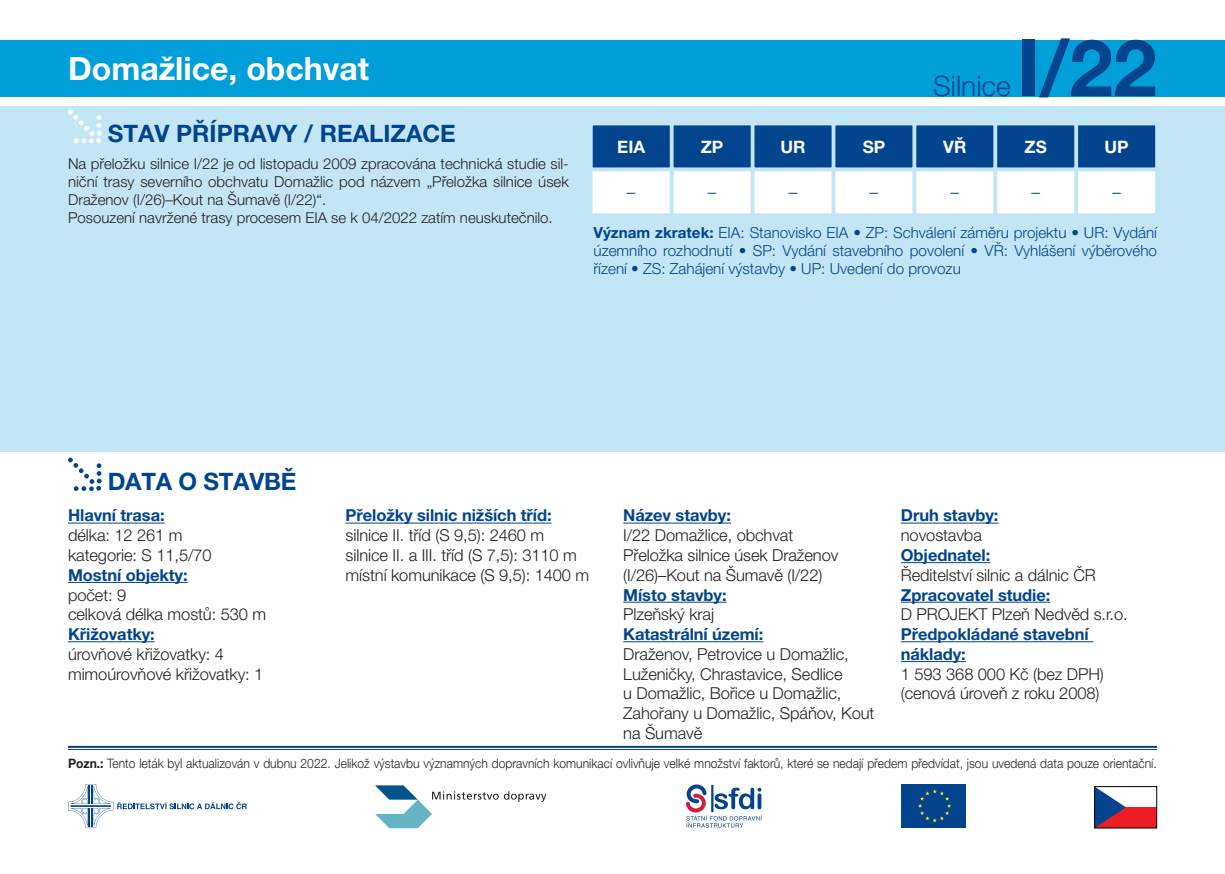
<style>
.page{position:relative;width:1225px;height:874px;background:#fff}
.page>*{position:absolute;margin:0;border:0;box-sizing:border-box;transform-origin:0 0}
.t1{font:700 78.8px "Helvetica Neue LT Pro";color:#02448d}
.t2{font:700 32px "Helvetica Neue LT Pro";color:#fff}
.t3{font:300 28.2px "Helvetica Neue LT Pro";color:#02448d}
.t4{font:700 24px "Helvetica Neue LT Pro";color:#02448d}
.t5{font:700 17.2px "Helvetica Neue LT Pro";color:#fff}
.t6{font:300 17.2px "Helvetica Neue LT Pro";color:#02448d}
.t7{font:300 16.4px/19.8px "Helvetica Neue LT Pro";letter-spacing:-.005em;color:#231f20}
.t8{font:700 16.4px/19.8px "Helvetica Neue LT Pro";letter-spacing:-.005em;color:#02448d}
.t9{font:300 15.2px/18.2px "Helvetica Neue LT Pro";color:#02448d;text-align:justify}
.t10{font:300 15px/18px "Helvetica Neue LT Pro";color:#231f20;text-align:justify}
.t11{font:300 13px "Helvetica Neue LT Pro";color:#231f20;scale:.93 1}
.s1{font-weight:700}
</style>
<div class="page">
<div style="left:0;top:106px;width:1225px;height:345px;background:#c3e6f6"></div>
<svg style="left:68px;top:110px;width:34px;height:33px"></svg>
<div style="left:1077px;top:124px;width:79px;height:44px;background:#02448d"></div>
<div style="left:1076px;top:123px;width:81px;height:46px;border:2px solid #c3e6f6"></div>
<div style="left:915px;top:124px;width:79px;height:44px;background:#02448d"></div>
<div style="left:914px;top:123px;width:81px;height:46px;border:2px solid #c3e6f6"></div>
<div style="left:753px;top:124px;width:79px;height:44px;background:#02448d"></div>
<div style="left:752px;top:123px;width:81px;height:46px;border:2px solid #c3e6f6"></div>
<div style="left:996px;top:124px;width:79px;height:44px;background:#02448d"></div>
<div style="left:995px;top:123px;width:81px;height:46px;border:2px solid #c3e6f6"></div>
<div style="left:834px;top:124px;width:79px;height:44px;background:#02448d"></div>
<div style="left:833px;top:123px;width:81px;height:46px;border:2px solid #c3e6f6"></div>
<div style="left:672px;top:124px;width:79px;height:44px;background:#02448d"></div>
<div style="left:671px;top:123px;width:81px;height:46px;border:2px solid #c3e6f6"></div>
<div style="left:592px;top:124px;width:79px;height:44px;background:#02448d"></div>
<div style="left:591px;top:123px;width:80px;height:46px;border:2px solid #c3e6f6"></div>
<div style="left:1077px;top:170px;width:79px;height:44px;background:#fff"></div>
<div style="left:1076px;top:169px;width:81px;height:46px;border:2px solid #c3e6f6"></div>
<div style="left:915px;top:170px;width:79px;height:44px;background:#fff"></div>
<div style="left:914px;top:169px;width:81px;height:46px;border:2px solid #c3e6f6"></div>
<div style="left:753px;top:170px;width:79px;height:44px;background:#fff"></div>
<div style="left:752px;top:169px;width:81px;height:46px;border:2px solid #c3e6f6"></div>
<div style="left:996px;top:170px;width:79px;height:44px;background:#fff"></div>
<div style="left:995px;top:169px;width:81px;height:46px;border:2px solid #c3e6f6"></div>
<div style="left:834px;top:170px;width:79px;height:44px;background:#fff"></div>
<div style="left:833px;top:169px;width:81px;height:46px;border:2px solid #c3e6f6"></div>
<div style="left:672px;top:170px;width:79px;height:44px;background:#fff"></div>
<div style="left:671px;top:169px;width:81px;height:46px;border:2px solid #c3e6f6"></div>
<div style="left:591px;top:170px;width:79px;height:44px;background:#fff"></div>
<div style="left:590px;top:169px;width:81px;height:46px;border:2px solid #c3e6f6"></div>
<hr style="left:68px;top:745px;width:1089px;height:2px;background:#02448d">
<hr style="left:68px;top:748px;width:1089px;height:1px;background:#02448d">
<hr style="left:68px;top:522px;width:97px;height:1px;background:#02448d">
<hr style="left:68px;top:581px;width:120px;height:1px;background:#02448d">
<hr style="left:68px;top:641px;width:87px;height:1px;background:#02448d">
<hr style="left:346px;top:522px;width:205px;height:1px;background:#02448d">
<hr style="left:623px;top:522px;width:108px;height:1px;background:#02448d">
<hr style="left:623px;top:601px;width:103px;height:1px;background:#02448d">
<hr style="left:623px;top:641px;width:140px;height:1px;background:#02448d">
<hr style="left:901px;top:522px;width:97px;height:1px;background:#02448d">
<hr style="left:901px;top:562px;width:89px;height:1px;background:#02448d">
<hr style="left:901px;top:601px;width:149px;height:1px;background:#02448d">
<hr style="left:901px;top:641px;width:192px;height:1px;background:#02448d">
<hr style="left:901px;top:660px;width:65px;height:1px;background:#02448d">
<div style="left:0;top:40px;width:1225px;height:56px;background:#009fda"></div>
<svg style="left:68px;top:457px;width:34px;height:34px"></svg>
<div style="left:901px;top:784px;width:65px;height:43px;background:#02448d"></div>
<svg style="left:918px;top:789px;width:33px;height:32px"></svg>
<div style="left:1094px;top:806px;width:62px;height:21px;background:#ee1d23"></div>
<svg style="left:1096px;top:788px;width:30px;height:37px"></svg>
<div style="left:1094px;top:786px;width:63px;height:41px;border:1px solid #000"></div>
<svg style="left:68px;top:784px;width:179px;height:43px"></svg>
<svg style="left:686px;top:784px;width:76px;height:43px"></svg>
<svg style="left:375px;top:785px;width:171px;height:42px"></svg>
<p class="t2" style="left:68px;top:48px;width:302px">Domažlice, obchvat</p>
<p class="t4" style="left:108px;top:119px;width:350px">STAV PŘÍPRAVY / REALIZACE</p>
<p class="t10" style="left:68px;top:154px;width:502px">Na přeložku silnice I/22 je od listopadu 2009 zpracována technická studie sil&shy;niční trasy severního obchvatu Domažlic pod názvem „Přeložka silnice úsek Draženov (I/26)–Kout na Šumavě (I/22)“.</p>
<p class="t10" style="left:68px;top:208px;width:486px">Posouzení navržené trasy procesem EIA se k 04/2022 zatím neuskutečnilo.</p>
<p class="t3" style="left:933px;top:69px;width:79px">Silnice</p>
<p class="t1" style="left:1016px;top:19px;width:142px">I/22</p>
<p class="t5" style="left:617px;top:136px;width:29px">EIA</p>
<p class="t5" style="left:701px;top:136px;width:24px">ZP</p>
<p class="t5" style="left:780px;top:136px;width:27px">UR</p>
<p class="t5" style="left:862px;top:136px;width:24px">SP</p>
<p class="t5" style="left:943px;top:136px;width:25px">VŘ</p>
<p class="t5" style="left:1024px;top:136px;width:24px">ZS</p>
<p class="t5" style="left:1104px;top:136px;width:26px">UP</p>
<p class="t6" style="left:627px;top:182px;width:10px">–</p>
<p class="t6" style="left:708px;top:182px;width:10px">–</p>
<p class="t6" style="left:788px;top:182px;width:10px">–</p>
<p class="t6" style="left:869px;top:182px;width:10px">–</p>
<p class="t6" style="left:950px;top:182px;width:10px">–</p>
<p class="t6" style="left:1031px;top:182px;width:10px">–</p>
<p class="t6" style="left:1112px;top:182px;width:10px">–</p>
<p class="t9" style="left:593px;top:223px;width:565px"><span class="s1">Význam zkratek:</span> EIA: Stanovisko EIA • ZP: Schválení záměru projektu • UR: Vydání územního rozhodnutí • SP: Vydání stavebního povolení • VŘ: Vyhlášení výběrového řízení • ZS: Zahájení výstavby • UP: Uvedení do provozu</p>
<p class="t4" style="left:108px;top:466px;width:190px">DATA O STAVBĚ</p>
<p class="t8" style="left:68px;top:505px;width:98px">Hlavní trasa:</p>
<p class="t7" style="left:68px;top:525px;width:116px">délka: 12 261 m</p>
<p class="t7" style="left:68px;top:544px;width:145px">kategorie: S 11,5/70</p>
<p class="t8" style="left:68px;top:564px;width:121px">Mostní objekty:</p>
<p class="t7" style="left:68px;top:584px;width:60px">počet: 9</p>
<p class="t7" style="left:68px;top:604px;width:200px">celková délka mostů: 530 m</p>
<p class="t8" style="left:68px;top:623px;width:88px">Křižovatky:</p>
<p class="t7" style="left:68px;top:643px;width:157px">úrovňové křižovatky: 4</p>
<p class="t7" style="left:68px;top:663px;width:197px">mimoúrovňové křižovatky: 1</p>
<p class="t8" style="left:346px;top:505px;width:207px">Přeložky silnic nižších tříd:</p>
<p class="t7" style="left:346px;top:525px;width:200px">silnice II. tříd (S 9,5): 2460 m</p>
<p class="t7" style="left:346px;top:544px;width:233px">silnice II. a III. tříd (S 7,5): 3110 m</p>
<p class="t7" style="left:346px;top:564px;width:245px">místní komunikace (S 9,5): 1400 m</p>
<p class="t8" style="left:623px;top:505px;width:109px">Název stavby:</p>
<p class="t7" style="left:623px;top:525px;width:171px">I/22 Domažlice, obchvat</p>
<p class="t7" style="left:623px;top:544px;width:217px">Přeložka silnice úsek Draženov (I/26)–Kout na Šumavě (I/22)</p>
<p class="t8" style="left:623px;top:584px;width:105px">Místo stavby:</p>
<p class="t7" style="left:623px;top:604px;width:92px">Plzeňský kraj</p>
<p class="t8" style="left:623px;top:623px;width:142px">Katastrální území:</p>
<p class="t7" style="left:623px;top:643px;width:253px">Draženov, Petrovice u Domažlic,<br>Luženičky, Chrastavice, Sedlice<br>u Domažlic, Bořice u Domažlic,<br>Zahořany u Domažlic, Spáňov, Kout na Šumavě</p>
<p class="t8" style="left:901px;top:505px;width:99px">Druh stavby:</p>
<p class="t7" style="left:901px;top:525px;width:83px">novostavba</p>
<p class="t8" style="left:901px;top:544px;width:91px">Objednatel:</p>
<p class="t7" style="left:901px;top:564px;width:196px">Ředitelství silnic a dálnic ČR</p>
<p class="t8" style="left:901px;top:584px;width:151px">Zpracovatel studie:</p>
<p class="t7" style="left:901px;top:604px;width:228px">D PROJEKT Plzeň Nedvěd s.r.o.</p>
<p class="t8" style="left:901px;top:623px;width:189px">Předpokládané stavební náklady:</p>
<p class="t7" style="left:901px;top:663px;width:204px">1 593 368 000 Kč (bez DPH)</p>
<p class="t7" style="left:901px;top:683px;width:200px">(cenová úroveň z roku 2008)</p>
<p class="t11" style="left:68px;top:755px;width:1172px"><span class="s1">Pozn.:</span> Tento leták byl aktualizován v dubnu 2022. Jelikož výstavbu významných dopravních komunikací ovlivňuje velké množství faktorů, které se nedají předem předvídat, jsou uvedená data pouze orientační.</p>
</div>
